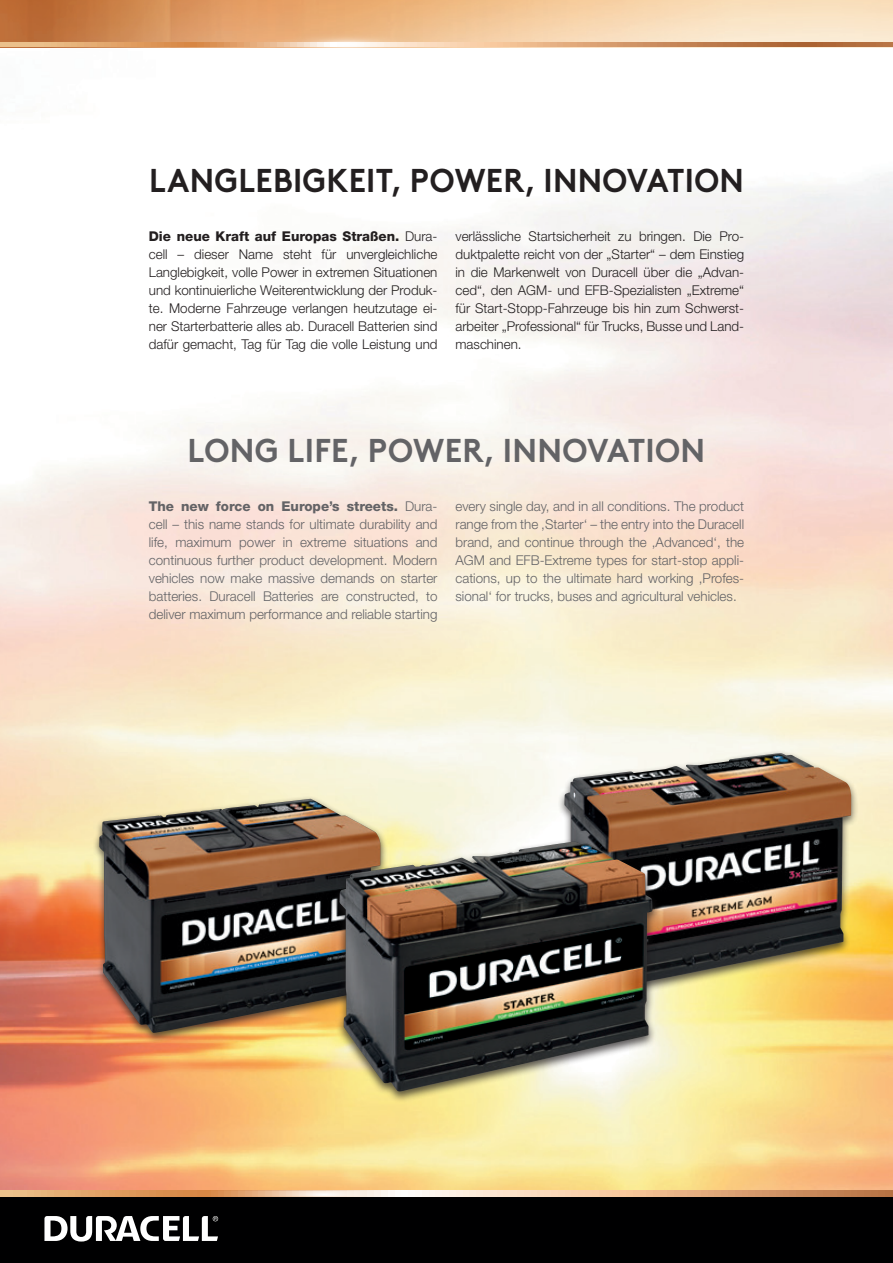
<style>
.page{position:relative;width:893px;height:1263px;background:#fff}
.page>*{position:absolute;margin:0;border:0;box-sizing:border-box;transform-origin:0 0}
.t1{font:700 33px "Brown Std";letter-spacing:.01em;color:#231f20;scale:.95 1}
.t2{font:700 33px "Brown Std";letter-spacing:.01em;color:#636366;scale:.96 1}
.t3{font:300 13.5px/18px "Helvetica Neue LT Std";color:#231f20;text-align:justify}
.t4{font:300 13.5px/18px "Helvetica Neue LT Std";color:#636366;text-align:justify}
.s1{font-weight:800}
</style>
<div class="page">
<img style="left:0;top:47px;width:893px;height:1144px">
<div style="left:0;top:1194px;width:893px;height:69px;background:#000001"></div>
<img style="left:0;top:0;width:893px;height:42px">
<svg style="left:0;top:42px;width:893px;height:5px;background:#d39563"></svg>
<svg style="left:231px;top:28px;width:229px;height:32px"></svg>
<img style="left:0;top:1196px;width:893px;height:1px">
<svg style="left:0;top:1191px;width:893px;height:5px;background:#e1ac7e"></svg>
<svg style="left:146px;top:1191px;width:355px;height:6px;background:#efceb1"></svg>
<svg style="left:44px;top:1216px;width:174px;height:25px"></svg>
<div style="left:92px;top:795px;width:296px;height:248px;background:#231f20;opacity:.75"></div>
<img style="left:99px;top:799px;width:282px;height:234px">
<div style="left:557px;top:749px;width:301px;height:249px;background:#231f20;opacity:.75"></div>
<img style="left:564px;top:753px;width:287px;height:234px">
<div style="left:332px;top:838px;width:328px;height:264px;background:#231f20;opacity:.75"></div>
<img style="left:339px;top:842px;width:314px;height:249px">
<p class="t1" style="left:149px;top:160px;width:628px">LANGLEBIGKEIT, POWER, INNOVATION</p>
<p class="t3" style="left:149px;top:227px;width:290px"><span class="s1">Die neue Kraft auf Europas Straßen.</span> Dura&shy;cell – dieser Name steht für unvergleichliche Langlebigkeit, volle Power in extremen Situationen und kontinuierliche Weiterentwicklung der Produk&shy;te. Moderne Fahrzeuge verlangen heutzutage ei&shy;ner Starterbatterie alles ab. Duracell Batterien sind dafür gemacht, Tag für Tag die volle Leistung und</p>
<p class="t3" style="left:455px;top:227px;width:290px">verlässliche Startsicherheit zu bringen. Die Pro&shy;duktpalette reicht von der „Starter“ – dem Einstieg in die Markenwelt von Duracell über die „Advan&shy;ced“, den AGM- und EFB-Spezialisten „Extreme“ für Start-Stopp-Fahrzeuge bis hin zum Schwerst&shy;arbeiter „Professional“ für Trucks, Busse und Land&shy;maschinen.</p>
<p class="t2" style="left:188px;top:430px;width:541px">LONG LIFE, POWER, INNOVATION</p>
<p class="t4" style="left:149px;top:497px;width:290px"><span class="s1">The new force on Europe’s streets.</span> Dura&shy;cell – this name stands for ultimate durability and life, maximum power in extreme situations and continuous further product development. Modern vehicles now make massive demands on starter batteries. Duracell Batteries are constructed, to deliver maximum performance and reliable starting</p>
<p class="t4" style="left:455px;top:497px;width:290px">every single day, and in all conditions. The product range from the ‚Starter‘ – the entry into the Duracell brand, and continue through the ‚Advanced‘, the AGM and EFB-Extreme types for start-stop appli&shy;cations, up to the ultimate hard working ‚Profes&shy;sional‘ for trucks, buses and agricultural vehicles.</p>
</div>
